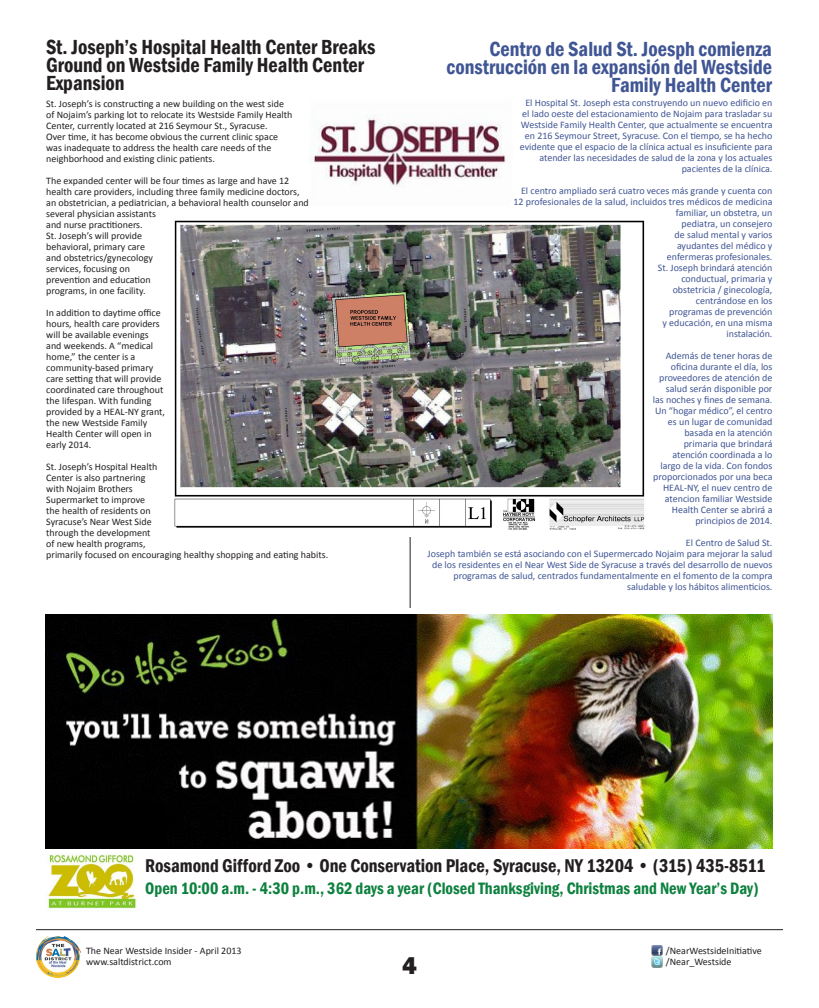
<style>
.page{position:relative;width:819px;height:1008px;background:#fff}
.page>*{position:absolute;margin:0;border:0;box-sizing:border-box;transform-origin:0 0}
.t1{font:800 25px "Franklin Gothic";color:#231f20}
.Article_Title_Spanis{font:600 condensed 21px/18px "Franklin Gothic";color:#405594;text-align:right}
.Article_Title_Englis{font:600 condensed 21px/18px "Franklin Gothic";color:#231f20}
.Article_Title_Englis-2{font:600 condensed 19px "Franklin Gothic";color:#231f20}
.Article_Title_Englis-3{font:600 condensed 17px "Franklin Gothic";color:#0e813f}
.Article_Body_Spanish{font:10px/11px "Calibri";color:#405594;text-align:right}
.Article_Body_English{font:10px/11px "Calibri";color:#231f20}
</style>
<div class="page">
<img style="left:36px;top:937px;width:44px;height:41px">
<hr style="left:36px;top:929px;width:747px;height:1px;background:#231f20">
<svg style="left:652px;top:945px;width:10px;height:22px"></svg>
<hr style="left:410px;top:217px;width:1px;height:391px;background:#231f20">
<img style="left:174px;top:217px;width:471px;height:320px">
<img style="left:309px;top:114px;width:197px;height:73px">
<img style="left:46px;top:615px;width:726px;height:234px">
<img style="left:45px;top:854px;width:92px;height:55px">
<p class="Article_Title_Englis" style="left:46px;top:38px;width:331px">St. Joseph’s Hospital Health Center Breaks<br>Ground on Westside Family Health Center<br>Expansion</p>
<p class="Article_Title_Spanis" style="left:447px;top:39px;width:327px">Centro de Salud St. Joesph comienza construcción en la expansión del Westside<br>Family Health Center</p>
<p class="Article_Body_English" style="left:46px;top:99px;width:248px">St. Joseph’s is constructing a new building on the west side of Nojaim’s parking lot to relocate its Westside Family Health Center, currently located at 216 Seymour St., Syracuse.<br>Over time, it has become obvious the current clinic space was inadequate to address the health care needs of the neighborhood and existing clinic patients.</p>
<p class="Article_Body_English" style="left:46px;top:176px;width:264px">The expanded center will be four times as large and have 12 health care providers, including three family medicine doctors, an obstetrician, a pediatrician, a behavioral health counselor and several physician assistants<br>and nurse practitioners.<br>St. Joseph’s will provide<br>behavioral, primary care<br>and obstetrics/gynecology<br>services, focusing on<br>prevention and education<br>programs, in one facility.</p>
<p class="Article_Body_English" style="left:46px;top:308px;width:120px">In addition to daytime office hours, health care providers will be available evenings and weekends. A “medical home,” the center is a community-based primary care setting that will provide coordinated care throughout the lifespan. With funding provided by a HEAL-NY grant, the new Westside Family<br>Health Center will open in early 2014.</p>
<p class="Article_Body_English" style="left:46px;top:462px;width:284px">St. Joseph’s Hospital Health<br>Center is also partnering<br>with Nojaim Brothers<br>Supermarket to improve<br>the health of residents on<br>Syracuse’s Near West Side<br>through the development<br>of new health programs,<br>primarily focused on encouraging healthy shopping and eating habits.</p>
<p class="Article_Body_Spanish" style="left:520px;top:98px;width:254px">El Hospital St. Joseph esta construyendo un nuevo edificio en el lado oeste del estacionamiento de Nojaim para trasladar su Westside Family Health Center, que actualmente se encuentra en 216 Seymour Street, Syracuse. Con el tiempo, se ha hecho evidente que el espacio de la clínica actual es insuficiente para atender las necesidades de salud de la zona y los actuales pacientes de la clínica.</p>
<p class="Article_Body_Spanish" style="left:514px;top:186px;width:260px">El centro ampliado será cuatro veces más grande y cuenta con<br>12 profesionales de la salud, incluidos tres médicos de medicina familiar, un obstetra, un<br>pediatra, un consejero<br>de salud mental y varios<br>ayudantes del médico y<br>enfermeras profesionales.<br>St. Joseph brindará atención<br>conductual, primaria y<br>obstetricia / ginecología,<br>centrándose en los<br>programas de prevención<br>y educación, en una misma<br>instalación.</p>
<p class="Article_Body_Spanish" style="left:653px;top:351px;width:121px">Además de tener horas de oficina durante el día, los proveedores de atención de salud serán disponible por las noches y fines de semana.<br>Un “hogar médico”, el centro es un lugar de comunidad basada en la atención primaria que brindará atención coordinada a lo largo de la vida. Con fondos proporcionados por una beca<br>HEAL-NY, el nuev centro de atencion familiar Westside<br>Health Center se abrirá a principios de 2014.</p>
<p class="Article_Body_Spanish" style="left:428px;top:538px;width:346px">El Centro de Salud St.<br>Joseph también se está asociando con el Supermercado Nojaim para mejorar la salud de los residentes en el Near West Side de Syracuse a través del desarrollo de nuevos programas de salud, centrados fundamentalmente en el fomento de la compra saludable y los hábitos alimenticios.</p>
<p class="Article_Title_Englis-2" style="left:145px;top:852px;width:622px">Rosamond Gifford Zoo • One Conservation Place, Syracuse, NY 13204 • (315) 435-8511</p>
<p class="Article_Title_Englis-3" style="left:145px;top:877px;width:615px">Open 10:00 a.m. - 4:30 p.m., 362 days a year (Closed Thanksgiving, Christmas and New Year’s Day)</p>
<p class="Article_Body_English" style="left:86px;top:946px;width:157px">The Near Westside Insider - April 2013</p>
<p class="Article_Body_English" style="left:86px;top:957px;width:87px">www.saltdistrict.com</p>
<p class="t1" style="left:402px;top:949px;width:16px">4</p>
<p class="Article_Body_English" style="left:666px;top:946px;width:97px">/NearWestsideInitiative</p>
<p class="Article_Body_English" style="left:666px;top:957px;width:67px">/Near_Westside</p>
</div>
